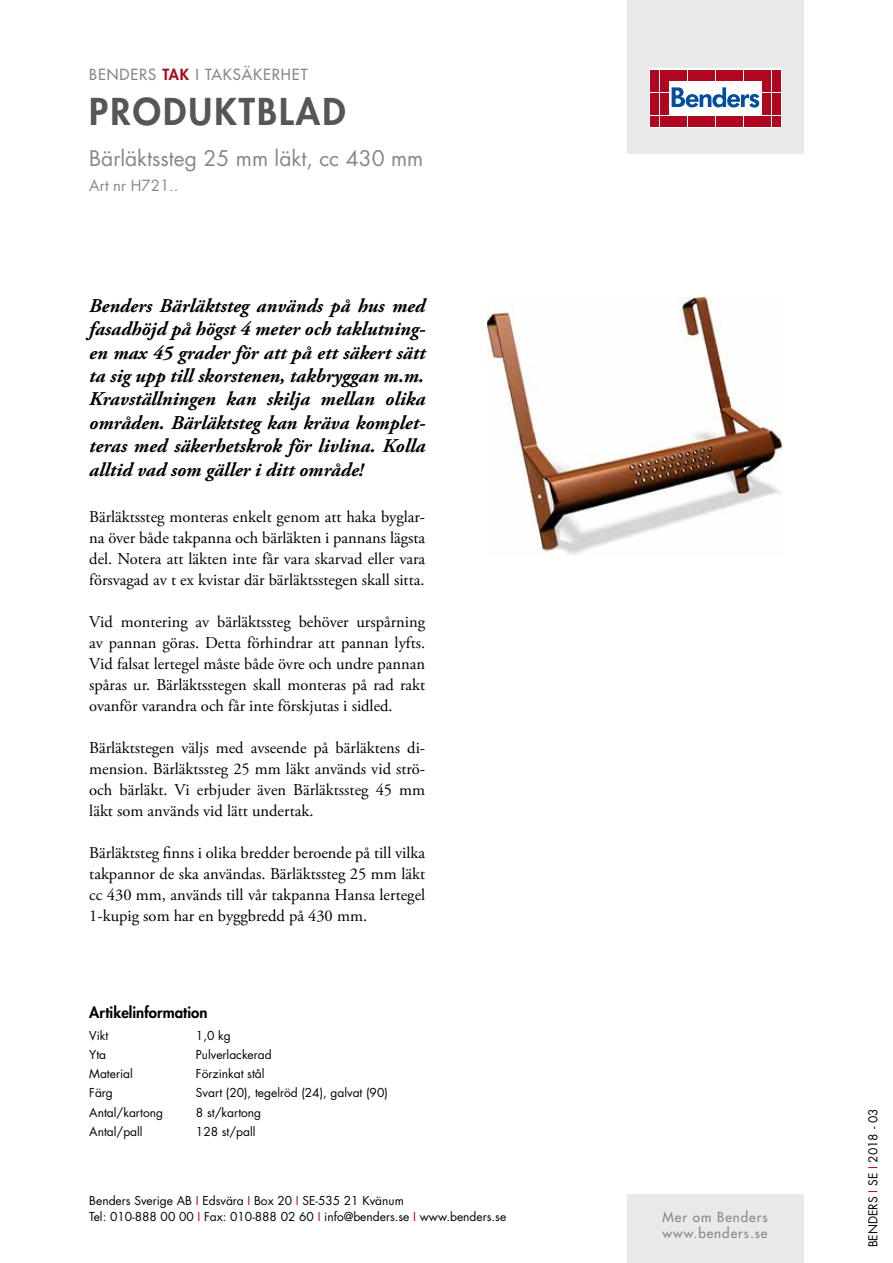
<style>
.page{position:relative;width:893px;height:1263px;background:#fff}
.page>*{position:absolute;margin:0;border:0;box-sizing:border-box;transform-origin:0 0}
.t1{font:800 36px "Futura Std";letter-spacing:.06em;color:#565655}
.t2{font:21px "Futura Std";color:#868786}
.t3{font:italic 700 19.5px/23.4px "Adobe Garamond Pro";color:#000;text-align:justify}
.t4{font:16.5px/21px "Adobe Garamond Pro";color:#000;text-align:justify}
.t5{font:500 15px "Futura Std";letter-spacing:.06em;color:#868786}
.t6{font:800 15px "Futura Std";color:#000}
.t7{font:15px "Futura Std";color:#868786}
.t8{font:500 13.5px/16.2px "Futura Std";letter-spacing:.07em;color:#868786}
.t9{font:12px/16.5px "Futura Std";color:#000}
.s1{font-weight:800;color:#ae071f}
.s2{color:#ae071f}
</style>
<div class="page">
<div style="left:627px;top:0;width:177px;height:153px;background:#e9e9e9"></div>
<svg style="left:649px;top:69px;width:132px;height:59px;background:#eac2c8"></svg>
<div style="left:651px;top:70px;width:8px;height:10px;background:#ae071f"></div>
<div style="left:660px;top:70px;width:8px;height:10px;background:#ae071f"></div>
<div style="left:651px;top:81px;width:8px;height:11px;background:#ae071f"></div>
<div style="left:660px;top:81px;width:8px;height:11px;background:#ae071f"></div>
<div style="left:651px;top:93px;width:8px;height:10px;background:#ae071f"></div>
<div style="left:660px;top:93px;width:8px;height:10px;background:#ae071f"></div>
<div style="left:651px;top:104px;width:8px;height:11px;background:#ae071f"></div>
<div style="left:660px;top:104px;width:8px;height:11px;background:#ae071f"></div>
<div style="left:651px;top:116px;width:8px;height:10px;background:#ae071f"></div>
<div style="left:660px;top:116px;width:8px;height:10px;background:#ae071f"></div>
<div style="left:669px;top:70px;width:8px;height:10px;background:#ae071f"></div>
<div style="left:679px;top:70px;width:8px;height:10px;background:#ae071f"></div>
<div style="left:688px;top:70px;width:8px;height:10px;background:#ae071f"></div>
<div style="left:697px;top:70px;width:9px;height:10px;background:#ae071f"></div>
<div style="left:707px;top:70px;width:8px;height:10px;background:#ae071f"></div>
<div style="left:716px;top:70px;width:8px;height:10px;background:#ae071f"></div>
<div style="left:725px;top:70px;width:9px;height:10px;background:#ae071f"></div>
<div style="left:735px;top:70px;width:8px;height:10px;background:#ae071f"></div>
<div style="left:744px;top:70px;width:8px;height:10px;background:#ae071f"></div>
<div style="left:753px;top:70px;width:9px;height:10px;background:#ae071f"></div>
<div style="left:669px;top:116px;width:8px;height:10px;background:#ae071f"></div>
<div style="left:679px;top:116px;width:8px;height:10px;background:#ae071f"></div>
<div style="left:688px;top:116px;width:8px;height:10px;background:#ae071f"></div>
<div style="left:697px;top:116px;width:9px;height:10px;background:#ae071f"></div>
<div style="left:707px;top:116px;width:8px;height:10px;background:#ae071f"></div>
<div style="left:716px;top:116px;width:8px;height:10px;background:#ae071f"></div>
<div style="left:725px;top:116px;width:9px;height:10px;background:#ae071f"></div>
<div style="left:735px;top:116px;width:8px;height:10px;background:#ae071f"></div>
<div style="left:744px;top:116px;width:8px;height:10px;background:#ae071f"></div>
<div style="left:753px;top:116px;width:9px;height:10px;background:#ae071f"></div>
<div style="left:763px;top:70px;width:8px;height:10px;background:#ae071f"></div>
<div style="left:772px;top:70px;width:8px;height:10px;background:#ae071f"></div>
<div style="left:763px;top:81px;width:8px;height:11px;background:#ae071f"></div>
<div style="left:772px;top:81px;width:8px;height:11px;background:#ae071f"></div>
<div style="left:763px;top:93px;width:8px;height:10px;background:#ae071f"></div>
<div style="left:772px;top:93px;width:8px;height:10px;background:#ae071f"></div>
<div style="left:763px;top:104px;width:8px;height:11px;background:#ae071f"></div>
<div style="left:772px;top:104px;width:8px;height:11px;background:#ae071f"></div>
<div style="left:763px;top:116px;width:8px;height:10px;background:#ae071f"></div>
<div style="left:772px;top:116px;width:8px;height:10px;background:#ae071f"></div>
<svg style="left:672px;top:87px;width:87px;height:21px;background:#8fb1d4"></svg>
<div style="left:627px;top:1195px;width:177px;height:68px;background:#e9e9e9"></div>
<img style="left:488px;top:298px;width:294px;height:258px">
<p class="t5" style="left:89px;top:65px;width:220px">BENDERS <span class="s1">TAK</span> I TAKSÄKERHET</p>
<h1 class="t1" style="left:89px;top:89px;width:258px">PRODUKTBLAD</h1>
<p class="t2" style="left:89px;top:145px;width:336px">Bärläktssteg 25 mm läkt, cc 430 mm</p>
<p class="t7" style="left:89px;top:176px;width:91px">Art nr H721..</p>
<p class="t3" style="left:89px;top:294px;width:337px">Benders Bärläktsteg används på hus med fasadhöjd på högst 4 meter och taklutning&shy;en max 45 grader för att på ett säkert sätt ta sig upp till skorstenen, takbryggan m.m.<br>Kravställningen kan skilja mellan olika områden. Bärläktsteg kan kräva komplet&shy;teras med säkerhetskrok för livlina. Kolla alltid vad som gäller i ditt område!</p>
<p class="t4" style="left:89px;top:507px;width:337px">Bärläktssteg monteras enkelt genom att haka byglar&shy;na över både takpanna och bärläkten i pannans lägsta del. Notera att läkten inte får vara skarvad eller vara försvagad av t ex kvistar där bärläktsstegen skall sitta.</p>
<p class="t4" style="left:89px;top:612px;width:337px">Vid montering av bärläktssteg behöver urspårning av pannan göras. Detta förhindrar att pannan lyfts.<br>Vid falsat lertegel måste både övre och undre pannan spåras ur. Bärläktsstegen skall monteras på rad rakt ovanför varandra och får inte förskjutas i sidled.</p>
<p class="t4" style="left:89px;top:738px;width:337px">Bärläktstegen väljs med avseende på bärläktens di&shy;mension. Bärläktssteg 25 mm läkt används vid strö&shy;och bärläkt. Vi erbjuder även Bärläktssteg 45 mm läkt som används vid lätt undertak.</p>
<p class="t4" style="left:89px;top:843px;width:337px">Bärläktsteg finns i olika bredder beroende på till vilka takpannor de ska användas. Bärläktssteg 25 mm läkt cc 430 mm, används till vår takpanna Hansa lertegel 1-kupig som har en byggbredd på 430 mm.</p>
<p class="t6" style="left:89px;top:1003px;width:120px">Artikelinformation</p>
<p class="t9" style="left:89px;top:1027px;width:21px">Vikt</p>
<p class="t9" style="left:196px;top:1027px;width:36px">1,0 kg</p>
<p class="t9" style="left:89px;top:1047px;width:18px">Yta</p>
<p class="t9" style="left:196px;top:1047px;width:77px">Pulverlackerad</p>
<p class="t9" style="left:89px;top:1066px;width:45px">Material</p>
<p class="t9" style="left:196px;top:1066px;width:70px">Förzinkat stål</p>
<p class="t9" style="left:89px;top:1085px;width:25px">Färg</p>
<p class="t9" style="left:196px;top:1085px;width:193px">Svart (20), tegelröd (24), galvat (90)</p>
<p class="t9" style="left:89px;top:1104px;width:75px">Antal/kartong</p>
<p class="t9" style="left:196px;top:1104px;width:67px">8 st/kartong</p>
<p class="t9" style="left:89px;top:1123px;width:55px">Antal/pall</p>
<p class="t9" style="left:196px;top:1123px;width:61px">128 st/pall</p>
<p class="t9" style="left:89px;top:1192px;width:418px">Benders Sverige AB <span class="s2">I</span> Edsvära <span class="s2">I</span> Box 20 <span class="s2">I</span> SE-535 21 Kvänum<br>Tel: 010-888 00 00 <span class="s2">I</span> Fax: 010-888 02 60 <span class="s2">I</span> info@benders.se <span class="s2">I</span> www.benders.se</p>
<p class="t8" style="left:662px;top:1209px;width:107px">Mer om Benders www.benders.se</p>
<p class="t9" style="left:865px;top:1247px;width:140px;rotate:-90deg">BENDERS <span class="s2">I</span> SE <span class="s2">I</span> 2018 - 03</p>
</div>
